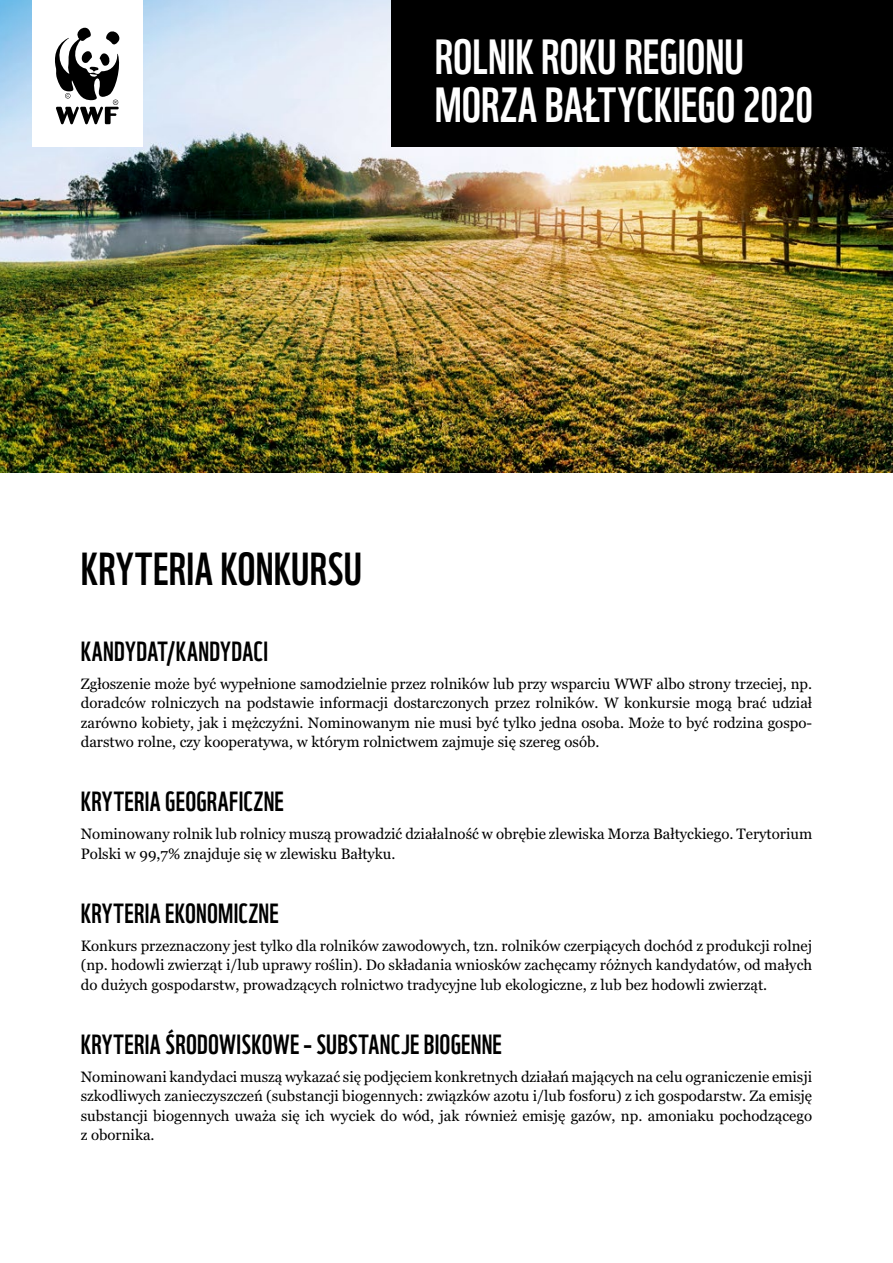
<style>
.page{position:relative;width:893px;height:1263px;background:#fff}
.page>*{position:absolute;margin:0;border:0;box-sizing:border-box;transform-origin:0 0}
.t1{font:48px/48px "WWF";color:#fff}
.t2{font:45px "WWF";letter-spacing:.015em;color:#000}
.t3{font:27px "WWF";letter-spacing:.01em;color:#000}
.t4{font:15px/19.5px "Georgia";color:#000;text-align:justify}
</style>
<div class="page">
<img style="left:0;top:0;width:893px;height:472px">
<div style="left:32px;top:0;width:110px;height:147px;background:#fff"></div>
<svg style="left:55px;top:27px;width:65px;height:97px"></svg>
<div style="left:391px;top:0;width:502px;height:147px;background:#000"></div>
<h1 class="t1" style="left:435px;top:28px;width:380px">ROLNIK ROKU REGIONU<br>MORZA BAŁTYCKIEGO 2020</h1>
<h2 class="t2" style="left:81px;top:534px;width:283px">KRYTERIA KONKURSU</h2>
<h3 class="t3" style="left:81px;top:630px;width:189px">KANDYDAT/KANDYDACI</h3>
<p class="t4" style="left:81px;top:674px;width:733px">Zgłoszenie może być wypełnione samodzielnie przez rolników lub przy wsparciu WWF albo strony trzeciej, np. doradców rolniczych na podstawie informacji dostarczonych przez rolników. W konkursie mogą brać udział zarówno kobiety, jak i mężczyźni. Nominowanym nie musi być tylko jedna osoba. Może to być rodzina gospo&shy;darstwo rolne, czy kooperatywa, w którym rolnictwem zajmuje się szereg osób.</p>
<h3 class="t3" style="left:81px;top:780px;width:205px">KRYTERIA GEOGRAFICZNE</h3>
<p class="t4" style="left:81px;top:825px;width:733px">Nominowany rolnik lub rolnicy muszą prowadzić działalność w obrębie zlewiska Morza Bałtyckiego. Terytorium<br>Polski w 99,7% znajduje się w zlewisku Bałtyku.</p>
<h3 class="t3" style="left:81px;top:892px;width:200px">KRYTERIA EKONOMICZNE</h3>
<p class="t4" style="left:81px;top:936px;width:733px">Konkurs przeznaczony jest tylko dla rolników zawodowych, tzn. rolników czerpiących dochód z produkcji rolnej (np. hodowli zwierząt i/lub uprawy roślin). Do składania wniosków zachęcamy różnych kandydatów, od małych do dużych gospodarstw, prowadzących rolnictwo tradycyjne lub ekologiczne, z lub bez hodowli zwierząt.</p>
<h3 class="t3" style="left:81px;top:1023px;width:423px">KRYTERIA ŚRODOWISKOWE – SUBSTANCJE BIOGENNE</h3>
<p class="t4" style="left:81px;top:1067px;width:733px">Nominowani kandydaci muszą wykazać się podjęciem konkretnych działań mających na celu ograniczenie emisji szkodliwych zanieczyszczeń (substancji biogennych: związków azotu i/lub fosforu) z ich gospodarstw. Za emisję substancji biogennych uważa się ich wyciek do wód, jak również emisję gazów, np. amoniaku pochodzącego z obornika.</p>
</div>
